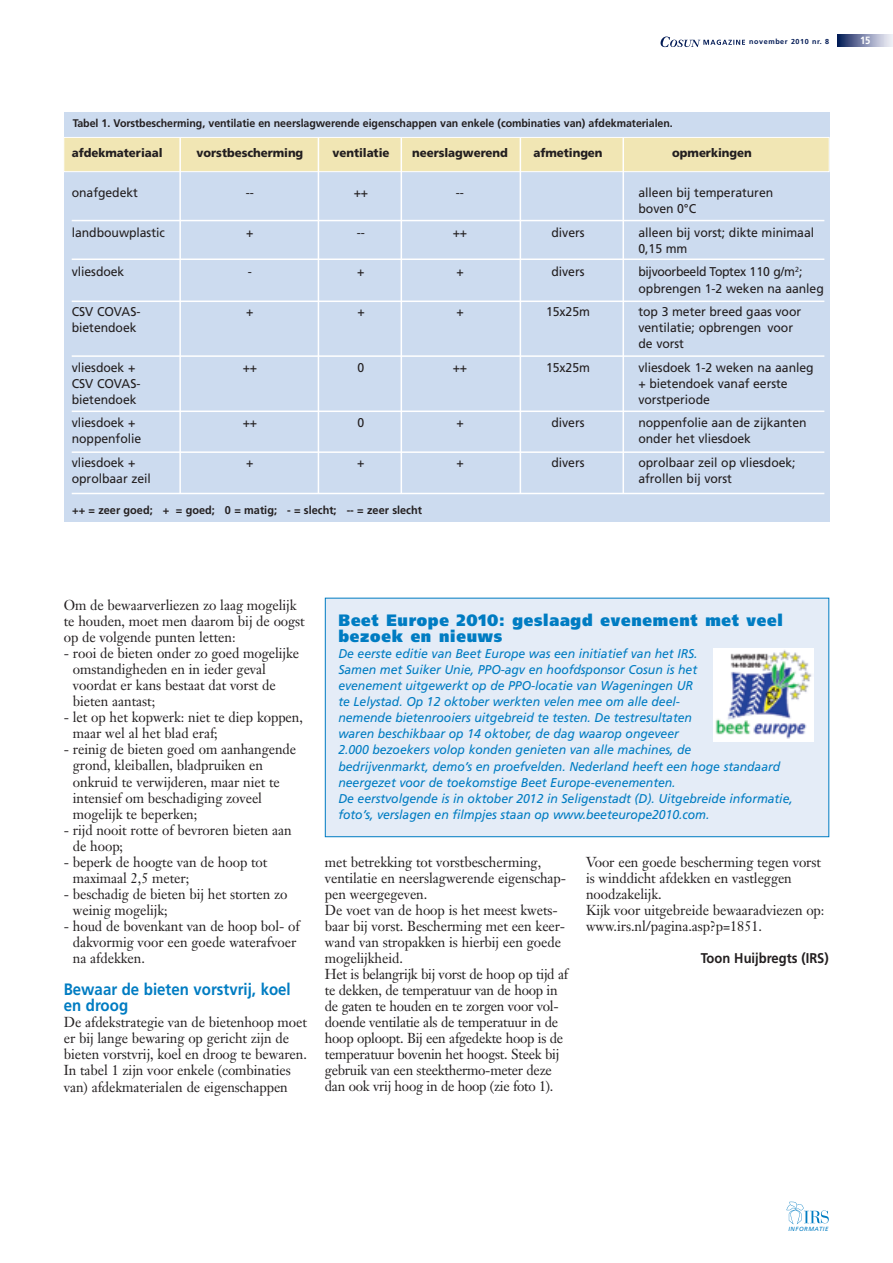
<style>
.page{position:relative;width:893px;height:1263px;background:#fff}
.page>*{position:absolute;margin:0;border:0;box-sizing:border-box;transform-origin:0 0}
.t1{font:900 16.5px/16px "Frutiger";letter-spacing:.05em;color:#007cc2;scale:.92 1}
.t2{font:700 16.5px/16px "Frutiger";color:#007cc2;scale:.91 1}
.t3{font:14.25px/16px "Janson Text";letter-spacing:-.005em;color:#231f20;scale:.96 1}
.t4{font:700 14.1px "Frutiger";color:#231f20;scale:.92 1}
.t5{font:italic 12.75px/16px "Frutiger";letter-spacing:-.005em;color:#007cc2;scale:.96 1}
.t6{font:12.75px/16px "Frutiger";letter-spacing:-.005em;color:#231f20;scale:.96 1}
.t7{font:900 12px "Frutiger";letter-spacing:-.005em;color:#231f20;scale:.96 1}
.t8{font:700 11.25px "Frutiger";color:#231f20}
.t9{font:700 11.1px "Frutiger";letter-spacing:-.005em;color:#231f20;scale:.96 1}
.t10{font:700 10.5px "Frutiger";color:#fff;scale:.9 1}
.t11{font:700 7.2px "Frutiger";letter-spacing:.08em;color:#001954}
.t12{font:italic 6px "Frutiger";letter-spacing:.09em;color:#007cc2}
</style>
<div class="page">
<div style="left:64px;top:112px;width:765px;height:410px;background:#ccdbef"></div>
<hr style="left:72px;top:220px;width:752px;height:1px;background:#fff">
<hr style="left:72px;top:258px;width:752px;height:2px;background:#fff">
<hr style="left:72px;top:355px;width:752px;height:2px;background:#fff">
<hr style="left:72px;top:410px;width:752px;height:2px;background:#fff">
<hr style="left:72px;top:451px;width:752px;height:2px;background:#fff">
<hr style="left:72px;top:493px;width:752px;height:1px;background:#fff">
<hr style="left:72px;top:300px;width:752px;height:2px;background:#fff">
<div style="left:64px;top:137px;width:765px;height:35px;background:#f1e6b4;border:1px solid #fff"></div>
<hr style="left:179px;top:138px;width:2px;height:356px;background:#fff">
<hr style="left:318px;top:138px;width:1px;height:356px;background:#fff">
<hr style="left:401px;top:138px;width:1px;height:355px;background:#fff">
<hr style="left:520px;top:138px;width:1px;height:355px;background:#fff">
<hr style="left:622px;top:138px;width:2px;height:356px;background:#fff">
<svg style="left:786px;top:1202px;width:43px;height:22px"></svg>
<svg style="left:838px;top:34px;width:55px;height:13px"></svg>
<svg style="left:661px;top:37px;width:84px;height:10px"></svg>
<div style="left:325px;top:598px;width:504px;height:239px;background:#e4ecf7"></div>
<div style="left:325px;top:598px;width:504px;height:239px;border:1px solid #007cc2"></div>
<div style="left:714px;top:648px;width:100px;height:93px;background:#fff"></div>
<img style="left:715px;top:650px;width:97px;height:89px">
<p class="t11" style="left:749px;top:38px;width:81px">november 2010 nr. 8</p>
<p class="t10" style="left:860px;top:35px;width:13px">15</p>
<p class="t9" style="left:73px;top:117px;width:627px">Tabel 1. Vorstbescherming, ventilatie en neerslagwerende eigenschappen van enkele (combinaties van) afdekmaterialen.</p>
<p class="t7" style="left:72px;top:145px;width:96px">afdekmateriaal</p>
<p class="t7" style="left:197px;top:145px;width:113px">vorstbescherming</p>
<p class="t7" style="left:332px;top:145px;width:61px">ventilatie</p>
<p class="t7" style="left:412px;top:145px;width:101px">neerslagwerend</p>
<p class="t7" style="left:533px;top:145px;width:74px">afmetingen</p>
<p class="t7" style="left:672px;top:145px;width:84px">opmerkingen</p>
<p class="t6" style="left:72px;top:185px;width:70px">onafgedekt</p>
<p class="t6" style="left:246px;top:185px;width:10px">--</p>
<p class="t6" style="left:354px;top:185px;width:17px">++</p>
<p class="t6" style="left:456px;top:185px;width:10px">--</p>
<p class="t6" style="left:638px;top:185px;width:142px">alleen bij temperaturen boven 0°C</p>
<p class="t6" style="left:72px;top:224px;width:98px">landbouwplastic</p>
<p class="t6" style="left:246px;top:224px;width:9px">+</p>
<p class="t6" style="left:357px;top:224px;width:10px">--</p>
<p class="t6" style="left:453px;top:224px;width:17px">++</p>
<p class="t6" style="left:551px;top:224px;width:36px">divers</p>
<p class="t6" style="left:638px;top:224px;width:184px">alleen bij vorst; dikte minimaal<br>0,15 mm</p>
<p class="t6" style="left:72px;top:264px;width:56px">vliesdoek</p>
<p class="t6" style="left:248px;top:264px;width:6px">-</p>
<p class="t6" style="left:357px;top:264px;width:9px">+</p>
<p class="t6" style="left:456px;top:264px;width:9px">+</p>
<p class="t6" style="left:551px;top:264px;width:36px">divers</p>
<p class="t6" style="left:638px;top:264px;width:195px">bijvoorbeeld Toptex 110 g/m<sup>2</sup>; opbrengen 1-2 weken na aanleg</p>
<p class="t6" style="left:72px;top:304px;width:73px">CSV COVAS-</p>
<p class="t6" style="left:246px;top:304px;width:9px">+</p>
<p class="t6" style="left:357px;top:304px;width:9px">+</p>
<p class="t6" style="left:456px;top:304px;width:9px">+</p>
<p class="t6" style="left:546px;top:304px;width:47px">15x25m</p>
<p class="t6" style="left:638px;top:304px;width:171px">top 3 meter breed gaas voor</p>
<p class="t6" style="left:72px;top:320px;width:69px">bietendoek</p>
<p class="t6" style="left:638px;top:320px;width:163px">ventilatie; opbrengen voor de vorst</p>
<p class="t6" style="left:72px;top:359px;width:68px">vliesdoek +</p>
<p class="t6" style="left:243px;top:359px;width:17px">++</p>
<p class="t6" style="left:358px;top:359px;width:9px">0</p>
<p class="t6" style="left:453px;top:359px;width:17px">++</p>
<p class="t6" style="left:546px;top:359px;width:47px">15x25m</p>
<p class="t6" style="left:638px;top:359px;width:184px">vliesdoek 1-2 weken na aanleg</p>
<p class="t6" style="left:72px;top:375px;width:73px">CSV COVAS-</p>
<p class="t6" style="left:638px;top:375px;width:157px">+ bietendoek vanaf eerste</p>
<p class="t6" style="left:72px;top:391px;width:69px">bietendoek</p>
<p class="t6" style="left:638px;top:391px;width:76px">vorstperiode</p>
<p class="t6" style="left:72px;top:415px;width:68px">vliesdoek +</p>
<p class="t6" style="left:243px;top:415px;width:17px">++</p>
<p class="t6" style="left:358px;top:415px;width:9px">0</p>
<p class="t6" style="left:456px;top:415px;width:9px">+</p>
<p class="t6" style="left:551px;top:415px;width:36px">divers</p>
<p class="t6" style="left:638px;top:415px;width:177px">noppenfolie aan de zijkanten</p>
<p class="t6" style="left:72px;top:431px;width:74px">noppenfolie</p>
<p class="t6" style="left:638px;top:431px;width:119px">onder het vliesdoek</p>
<p class="t6" style="left:72px;top:455px;width:68px">vliesdoek +</p>
<p class="t6" style="left:246px;top:455px;width:9px">+</p>
<p class="t6" style="left:357px;top:455px;width:9px">+</p>
<p class="t6" style="left:456px;top:455px;width:9px">+</p>
<p class="t6" style="left:551px;top:455px;width:36px">divers</p>
<p class="t6" style="left:638px;top:455px;width:165px">oprolbaar zeil op vliesdoek;</p>
<p class="t6" style="left:72px;top:471px;width:84px">oprolbaar zeil</p>
<p class="t6" style="left:638px;top:471px;width:99px">afrollen bij vorst</p>
<p class="t8" style="left:72px;top:503px;width:351px">++ = zeer goed; + = goed; 0 = matig; - = slecht; -- = zeer slecht</p>
<p class="t3" style="left:64px;top:597px;width:253px">Om de bewaarverliezen zo laag mogelijk te houden, moet men daarom bij de oogst op de volgende punten letten:</p>
<p class="t3" style="left:73px;top:645px;width:237px;text-indent:-9px">- rooi de bieten onder zo goed mogelijke omstandigheden en in ieder geval voordat er kans bestaat dat vorst de bieten aantast;</p>
<p class="t3" style="left:73px;top:709px;width:241px;text-indent:-9px">- let op het kopwerk: niet te diep koppen, maar wel al het blad eraf;</p>
<p class="t3" style="left:73px;top:741px;width:234px;text-indent:-9px">- reinig de bieten goed om aanhangende grond, kleiballen, bladpruiken en onkruid te verwijderen, maar niet te intensief om beschadiging zoveel mogelijk te beperken;</p>
<p class="t3" style="left:73px;top:821px;width:230px;text-indent:-9px">- rijd nooit rotte of bevroren bieten aan de hoop;</p>
<p class="t3" style="left:73px;top:854px;width:204px;text-indent:-9px">- beperk de hoogte van de hoop tot maximaal 2,5 meter;</p>
<p class="t3" style="left:73px;top:886px;width:225px;text-indent:-9px">- beschadig de bieten bij het storten zo weinig mogelijk;</p>
<p class="t3" style="left:73px;top:918px;width:238px;text-indent:-9px">- houd de bovenkant van de hoop bol- of dakvormig voor een goede waterafvoer na afdekken.</p>
<p class="t2" style="left:64px;top:981px;width:251px">Bewaar de bieten vorstvrij, koel en droog</p>
<p class="t3" style="left:64px;top:1014px;width:255px">De afdekstrategie van de bietenhoop moet er bij lange bewaring op gericht zijn de bieten vorstvrij, koel en droog te bewaren.<br>In tabel 1 zijn voor enkele (combinaties van) afdekmaterialen de eigenschappen</p>
<p class="t1" style="left:338px;top:612px;width:485px">Beet Europe 2010: geslaagd evenement met veel bezoek en nieuws</p>
<p class="t5" style="left:338px;top:646px;width:475px">De eerste editie van Beet Europe was een initiatief van het IRS.<br>Samen met Suiker Unie, PPO-agv en hoofdsponsor Cosun is het<br>evenement uitgewerkt op de PPO-locatie van Wageningen UR<br>te Lelystad. Op 12 oktober werkten velen mee om alle deel-<br>nemende bietenrooiers uitgebreid te testen. De testresultaten<br>waren beschikbaar op 14 oktober, de dag waarop ongeveer<br>2.000 bezoekers volop konden genieten van alle machines, de<br>bedrijvenmarkt, demo’s en proefvelden. Nederland heeft een hoge standaard neergezet voor de toekomstige Beet Europe-evenementen.<br>De eerstvolgende is in oktober 2012 in Seligenstadt (D). Uitgebreide informatie, foto’s, verslagen en filmpjes staan op www.beeteurope2010.com.</p>
<p class="t3" style="left:325px;top:854px;width:255px">met betrekking tot vorstbescherming, ventilatie en neerslagwerende eigenschap&shy;pen weergegeven.<br>De voet van de hoop is het meest kwets&shy;baar bij vorst. Bescherming met een keer&shy;wand van stropakken is hierbij een goede mogelijkheid.<br>Het is belangrijk bij vorst de hoop op tijd af te dekken, de temperatuur van de hoop in de gaten te houden en te zorgen voor vol&shy;doende ventilatie als de temperatuur in de hoop oploopt. Bij een afgedekte hoop is de temperatuur bovenin het hoogst. Steek bij gebruik van een steekthermo-meter deze dan ook vrij hoog in de hoop (zie foto 1).</p>
<p class="t3" style="left:586px;top:854px;width:250px">Voor een goede bescherming tegen vorst is winddicht afdekken en vastleggen noodzakelijk.<br>Kijk voor uitgebreide bewaaradviezen op: www.irs.nl/pagina.asp?p=1851.</p>
<p class="t4" style="left:701px;top:950px;width:141px">Toon Huijbregts (IRS)</p>
<p class="t12" style="left:788px;top:1225px;width:42px">informatie</p>
</div>
